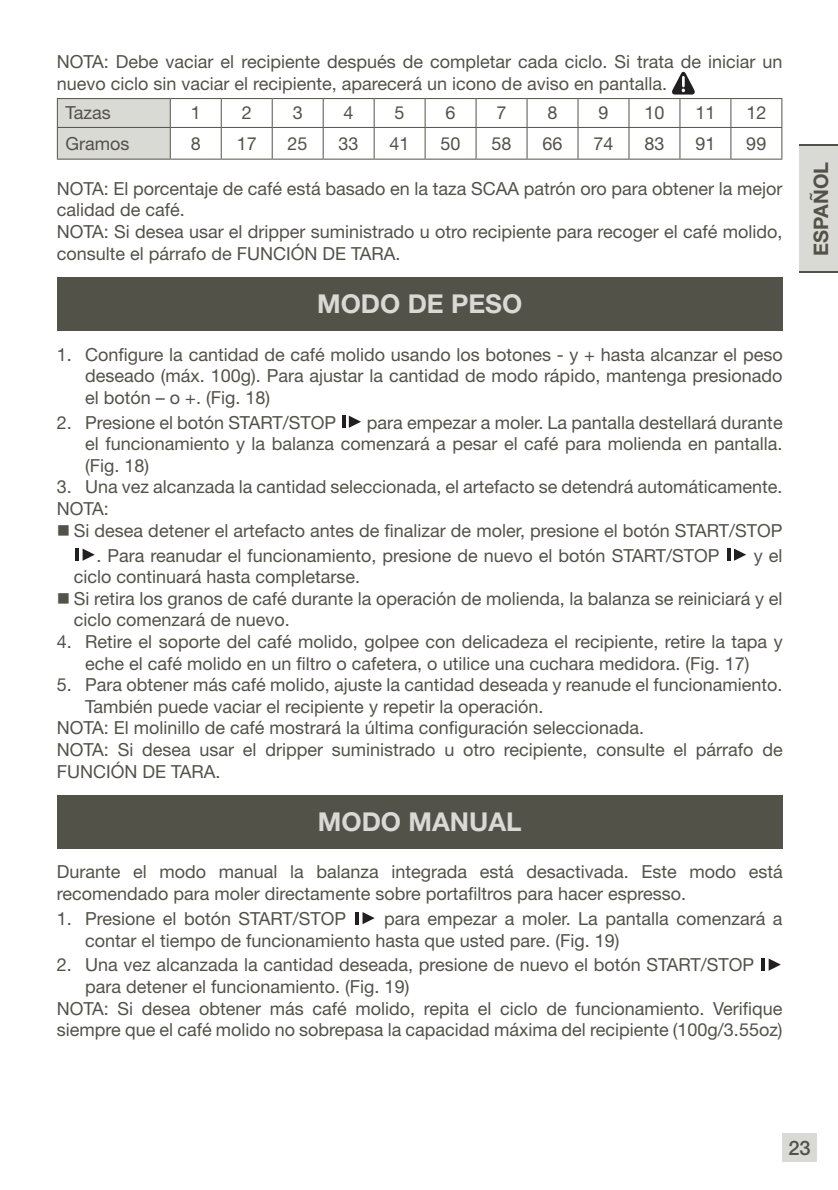
<style>
.page{position:relative;width:838px;height:1190px;background:#fff}
.page>*{position:absolute;margin:0;border:0;box-sizing:border-box;transform-origin:0 0}
.t1{font:700 26px "Helvetica Neue LT Std";color:#d9d9d5}
.t2{font:700 20px "Helvetica Neue LT Std";color:#535249}
.t3{font:500 20px "Helvetica Neue LT Std";color:#535249}
.t4{font:18px/21.6px "Helvetica Neue LT Std";color:#535249}
</style>
<div class="page">
<div style="left:783px;top:1133px;width:34px;height:28px;background:#d9d9d5"></div>
<div style="left:800px;top:145px;width:38px;height:127px;background:#d9d9d5"></div>
<hr style="left:800px;top:271px;width:38px;height:1px;background:#535249">
<hr style="left:800px;top:145px;width:38px;height:1px;background:#535249">
<div style="left:57px;top:794px;width:726px;height:54px;background:#535249"></div>
<svg style="left:356px;top:912px;width:19px;height:12px"></svg>
<svg style="left:762px;top:958px;width:19px;height:12px"></svg>
<div style="left:57px;top:277px;width:726px;height:53px;background:#535249"></div>
<svg style="left:342px;top:415px;width:19px;height:13px"></svg>
<svg style="left:76px;top:548px;width:19px;height:12px"></svg>
<svg style="left:727px;top:548px;width:19px;height:12px"></svg>
<svg style="left:57px;top:72px;width:725px;height:87px"></svg>
<hr style="left:57px;top:127px;width:113px;height:1px;background:#535249">
<hr style="left:57px;top:128px;width:1px;height:31px;background:#535249">
<hr style="left:170px;top:127px;width:51px;height:1px;background:#535249">
<hr style="left:170px;top:128px;width:1px;height:31px;background:#535249">
<hr style="left:221px;top:127px;width:51px;height:1px;background:#535249">
<hr style="left:221px;top:128px;width:1px;height:31px;background:#535249">
<hr style="left:272px;top:127px;width:51px;height:1px;background:#535249">
<hr style="left:272px;top:128px;width:1px;height:31px;background:#535249">
<hr style="left:323px;top:127px;width:51px;height:1px;background:#535249">
<hr style="left:323px;top:128px;width:1px;height:31px;background:#535249">
<hr style="left:374px;top:127px;width:51px;height:1px;background:#535249">
<hr style="left:374px;top:128px;width:1px;height:31px;background:#535249">
<hr style="left:425px;top:127px;width:51px;height:1px;background:#535249">
<hr style="left:425px;top:128px;width:1px;height:31px;background:#535249">
<hr style="left:476px;top:127px;width:51px;height:1px;background:#535249">
<hr style="left:476px;top:128px;width:1px;height:31px;background:#535249">
<hr style="left:527px;top:127px;width:51px;height:1px;background:#535249">
<hr style="left:526px;top:128px;width:1px;height:31px;background:#535249">
<hr style="left:578px;top:127px;width:51px;height:1px;background:#535249">
<hr style="left:577px;top:128px;width:1px;height:31px;background:#535249">
<hr style="left:629px;top:127px;width:51px;height:1px;background:#535249">
<hr style="left:628px;top:128px;width:1px;height:31px;background:#535249">
<hr style="left:680px;top:127px;width:51px;height:1px;background:#535249">
<hr style="left:679px;top:128px;width:1px;height:31px;background:#535249">
<hr style="left:731px;top:127px;width:51px;height:1px;background:#535249">
<hr style="left:730px;top:128px;width:1px;height:31px;background:#535249">
<hr style="left:781px;top:128px;width:1px;height:31px;background:#535249">
<hr style="left:57px;top:159px;width:113px;height:1px;background:#535249">
<hr style="left:170px;top:159px;width:51px;height:1px;background:#535249">
<hr style="left:221px;top:159px;width:51px;height:1px;background:#535249">
<hr style="left:272px;top:159px;width:51px;height:1px;background:#535249">
<hr style="left:323px;top:159px;width:51px;height:1px;background:#535249">
<hr style="left:374px;top:159px;width:51px;height:1px;background:#535249">
<hr style="left:425px;top:159px;width:51px;height:1px;background:#535249">
<hr style="left:476px;top:159px;width:51px;height:1px;background:#535249">
<hr style="left:527px;top:159px;width:51px;height:1px;background:#535249">
<hr style="left:578px;top:159px;width:51px;height:1px;background:#535249">
<hr style="left:629px;top:159px;width:51px;height:1px;background:#535249">
<hr style="left:680px;top:159px;width:51px;height:1px;background:#535249">
<hr style="left:731px;top:159px;width:51px;height:1px;background:#535249">
<p class="t4" style="left:57px;top:51px;width:727px">NOTA: Debe vaciar el recipiente después de completar cada ciclo. Si trata de iniciar un nuevo ciclo sin vaciar el recipiente, aparecerá un icono de aviso en pantalla.</p>
<p class="t4" style="left:65px;top:102px;width:47px">Tazas</p>
<p class="t4" style="left:191px;top:102px;width:12px">1</p>
<p class="t4" style="left:242px;top:102px;width:12px">2</p>
<p class="t4" style="left:293px;top:102px;width:12px">3</p>
<p class="t4" style="left:344px;top:102px;width:12px">4</p>
<p class="t4" style="left:395px;top:102px;width:12px">5</p>
<p class="t4" style="left:446px;top:102px;width:12px">6</p>
<p class="t4" style="left:496px;top:102px;width:12px">7</p>
<p class="t4" style="left:547px;top:102px;width:12px">8</p>
<p class="t4" style="left:598px;top:102px;width:12px">9</p>
<p class="t4" style="left:644px;top:102px;width:22px">10</p>
<p class="t4" style="left:695px;top:102px;width:22px">11</p>
<p class="t4" style="left:746px;top:102px;width:22px">12</p>
<p class="t4" style="left:65px;top:132px;width:66px">Gramos</p>
<p class="t4" style="left:191px;top:132px;width:12px">8</p>
<p class="t4" style="left:237px;top:132px;width:22px">17</p>
<p class="t4" style="left:288px;top:132px;width:22px">25</p>
<p class="t4" style="left:339px;top:132px;width:22px">33</p>
<p class="t4" style="left:390px;top:132px;width:22px">41</p>
<p class="t4" style="left:440px;top:132px;width:22px">50</p>
<p class="t4" style="left:491px;top:132px;width:22px">58</p>
<p class="t4" style="left:542px;top:132px;width:22px">66</p>
<p class="t4" style="left:593px;top:132px;width:22px">74</p>
<p class="t4" style="left:644px;top:132px;width:22px">83</p>
<p class="t4" style="left:695px;top:132px;width:22px">91</p>
<p class="t4" style="left:746px;top:132px;width:22px">99</p>
<p class="t4" style="left:57px;top:177px;width:727px">NOTA: El porcentaje de café está basado en la taza SCAA patrón oro para obtener la mejor calidad de café.<br>NOTA: Si desea usar el dripper suministrado u otro recipiente para recoger el café molido, consulte el párrafo de FUNCIÓN DE TARA.</p>
<h1 class="t1" style="left:317px;top:287px;width:207px">MODO DE PESO</h1>
<p class="t4" style="left:85px;top:343px;width:699px;text-align:justify;text-indent:-28px">1. Configure la cantidad de café molido usando los botones - y + hasta alcanzar el peso deseado (máx. 100g). Para ajustar la cantidad de modo rápido, mantenga presionado el botón – o +. (Fig. 18)</p>
<p class="t4" style="left:57px;top:411px;width:281px">2. Presione el botón START/STOP</p>
<p class="t4" style="left:85px;top:411px;width:699px;text-align:justify;text-indent:282px">para empezar a moler. La pantalla destellará durante el funcionamiento y la balanza comenzará a pesar el café para molienda en pantalla. (Fig. 18)</p>
<p class="t4" style="left:57px;top:476px;width:727px">3. Una vez alcanzada la cantidad seleccionada, el artefacto se detendrá automáticamente.<br>NOTA:</p>
<p class="t4" style="left:97px;top:517px;width:687px;line-height:24.8px;text-indent:-23px">Si desea detener el artefacto antes de finalizar de moler, presione el botón START/STOP . Para reanudar el funcionamiento, presione de nuevo el botón START/STOP</p>
<p class="t4" style="left:754px;top:544px;width:30px">y el</p>
<p class="t4" style="left:74px;top:565px;width:710px">ciclo continuará hasta completarse.<br>Si retira los granos de café durante la operación de molienda, la balanza se reiniciará y el ciclo comenzará de nuevo.</p>
<p class="t4" style="left:57px;top:630px;width:727px;text-align:center">4. Retire el soporte del café molido, golpee con delicadeza el recipiente, retire la tapa y eche el café molido en un filtro o cafetera, o utilice una cuchara medidora. (Fig. 17)</p>
<p class="t4" style="left:57px;top:673px;width:727px">5. Para obtener más café molido, ajuste la cantidad deseada y reanude el funcionamiento.</p>
<p class="t4" style="left:85px;top:695px;width:460px">También puede vaciar el recipiente y repetir la operación.</p>
<p class="t4" style="left:57px;top:717px;width:589px">NOTA: El molinillo de café mostrará la última configuración seleccionada.</p>
<p class="t4" style="left:57px;top:738px;width:727px">NOTA: Si desea usar el dripper suministrado u otro recipiente, consulte el párrafo de</p>
<p class="t4" style="left:57px;top:760px;width:165px">FUNCIÓN DE TARA.</p>
<h1 class="t1" style="left:318px;top:805px;width:205px">MODO MANUAL</h1>
<p class="t4" style="left:57px;top:860px;width:727px">Durante el modo manual la balanza integrada está desactivada. Este modo está recomendado para moler directamente sobre portafiltros para hacer espresso.</p>
<p class="t4" style="left:57px;top:907px;width:291px">1. Presione el botón START/STOP</p>
<p class="t4" style="left:85px;top:907px;width:699px;text-indent:299px">para empezar a moler. La pantalla comenzará a contar el tiempo de funcionamiento hasta que usted pare. (Fig. 19)</p>
<p class="t4" style="left:57px;top:953px;width:699px">2. Una vez alcanzada la cantidad deseada, presione de nuevo el botón START/STOP</p>
<p class="t4" style="left:85px;top:975px;width:326px">para detener el funcionamiento. (Fig. 19)</p>
<p class="t4" style="left:57px;top:997px;width:727px">NOTA: Si desea obtener más café molido, repita el ciclo de funcionamiento. Verifique</p>
<p class="t4" style="left:57px;top:1018px;width:727px">siempre que el café molido no sobrepasa la capacidad máxima del recipiente (100g/3.55oz)</p>
<p class="t2" style="left:809px;top:255px;width:95px;rotate:-90deg">ESPAÑOL</p>
<p class="t3" style="left:788px;top:1135px;width:24px">23</p>
</div>
